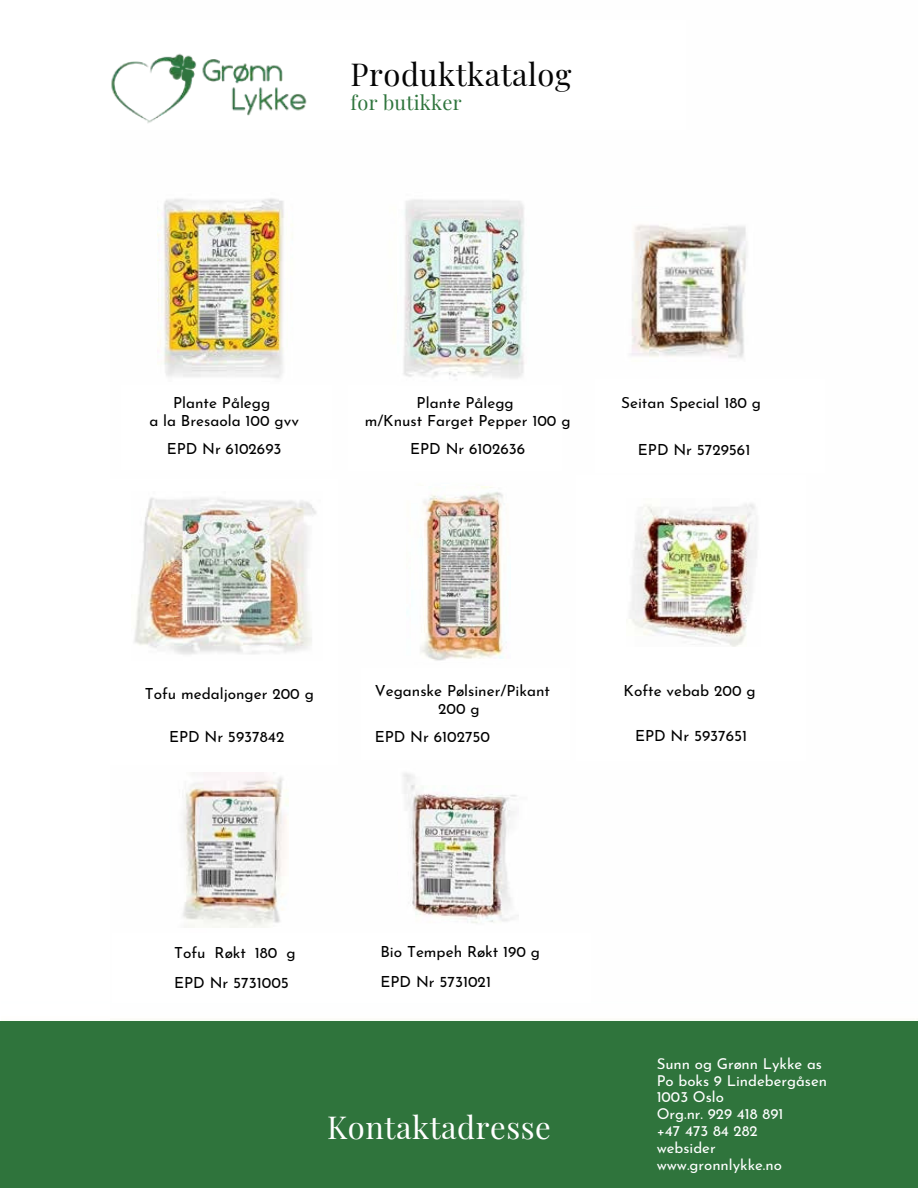
<style>
.page{position:relative;width:918px;height:1188px;background:#fff}
.page>*{position:absolute;margin:0;border:0;box-sizing:border-box;transform-origin:0 0}
.t1{font:31.05px "Playfair Display";letter-spacing:.02em;color:#fff}
.t2{font:31.05px "Playfair Display";letter-spacing:.015em;color:#050505}
.t3{font:19.95px "Playfair Display";letter-spacing:.015em;color:#2f753d}
.t4{font:15.3px/18px "Josefin Sans";color:#000;text-align:center}
.t5{font:15px/16.8px "Josefin Sans";color:#fff}
</style>
<div class="page">
<img style="left:157px;top:217px;width:761px;height:804px">
<div style="left:112px;top:934px;width:479px;height:69px;background:#fff"></div>
<div style="left:0;top:1021px;width:918px;height:167px;background:#2f743c"></div>
<div style="left:121px;top:385px;width:211px;height:85px;background:#fff"></div>
<div style="left:349px;top:385px;width:213px;height:86px;background:#fff"></div>
<div style="left:361px;top:669px;width:209px;height:91px;background:#fff"></div>
<div style="left:108px;top:479px;width:230px;height:285px;background:#fff"></div>
<div style="left:576px;top:475px;width:229px;height:286px;background:#fff"></div>
<div style="left:595px;top:379px;width:230px;height:93px;background:#fff"></div>
<img style="left:412px;top:486px;width:99px;height:176px">
<img style="left:158px;top:198px;width:131px;height:185px">
<img style="left:398px;top:199px;width:131px;height:186px">
<img style="left:134px;top:497px;width:182px;height:158px">
<img style="left:630px;top:503px;width:127px;height:143px">
<img style="left:169px;top:772px;width:119px;height:156px">
<img style="left:399px;top:768px;width:133px;height:165px">
<img style="left:111px;top:53px;width:196px;height:70px">
<h1 class="t2" style="left:351px;top:53px;width:222px">Produktkatalog</h1>
<h2 class="t3" style="left:351px;top:88px;width:113px">for butikker</h2>
<p class="t4" style="left:149px;top:395px;width:151px">Plante Pålegg<br>a la Bresaola 100 gvv</p>
<p class="t4" style="left:167px;top:441px;width:116px">EPD Nr 6102693</p>
<p class="t4" style="left:365px;top:395px;width:207px">Plante Pålegg<br>m/Knust Farget Pepper 100 g</p>
<p class="t4" style="left:410px;top:441px;width:117px">EPD Nr 6102636</p>
<p class="t4" style="left:621px;top:395px;width:141px">Seitan Special 180 g</p>
<p class="t4" style="left:638px;top:442px;width:114px">EPD Nr 5729561</p>
<p class="t4" style="left:145px;top:687px;width:171px">Tofu medaljonger 200 g</p>
<p class="t4" style="left:169px;top:729px;width:117px">EPD Nr 5937842</p>
<p class="t4" style="left:375px;top:683px;width:177px">Veganske Pølsiner/Pikant<br>200 g</p>
<p class="t4" style="left:375px;top:729px;width:117px">EPD Nr 6102750</p>
<p class="t4" style="left:624px;top:684px;width:134px">Kofte vebab 200 g</p>
<p class="t4" style="left:635px;top:728px;width:114px">EPD Nr 5937651</p>
<p class="t4" style="left:174px;top:939px;width:123px;line-height:30.3px;text-align:left">Tofu Røkt 180 g<br>EPD Nr 5731005</p>
<p class="t4" style="left:380px;top:939px;width:161px;line-height:29.2px;text-align:left">Bio Tempeh Røkt 190 g<br>EPD Nr 5731021</p>
<h1 class="t1" style="left:327px;top:1105px;width:225px">Kontaktadresse</h1>
<p class="t5" style="left:657px;top:1056px;width:172px">Sunn og Grønn Lykke as<br>Po boks 9 Lindebergåsen<br>1003 Oslo<br>Org.nr. 929 418 891<br>+47 473 84 282<br>websider www.gronnlykke.no</p>
</div>
